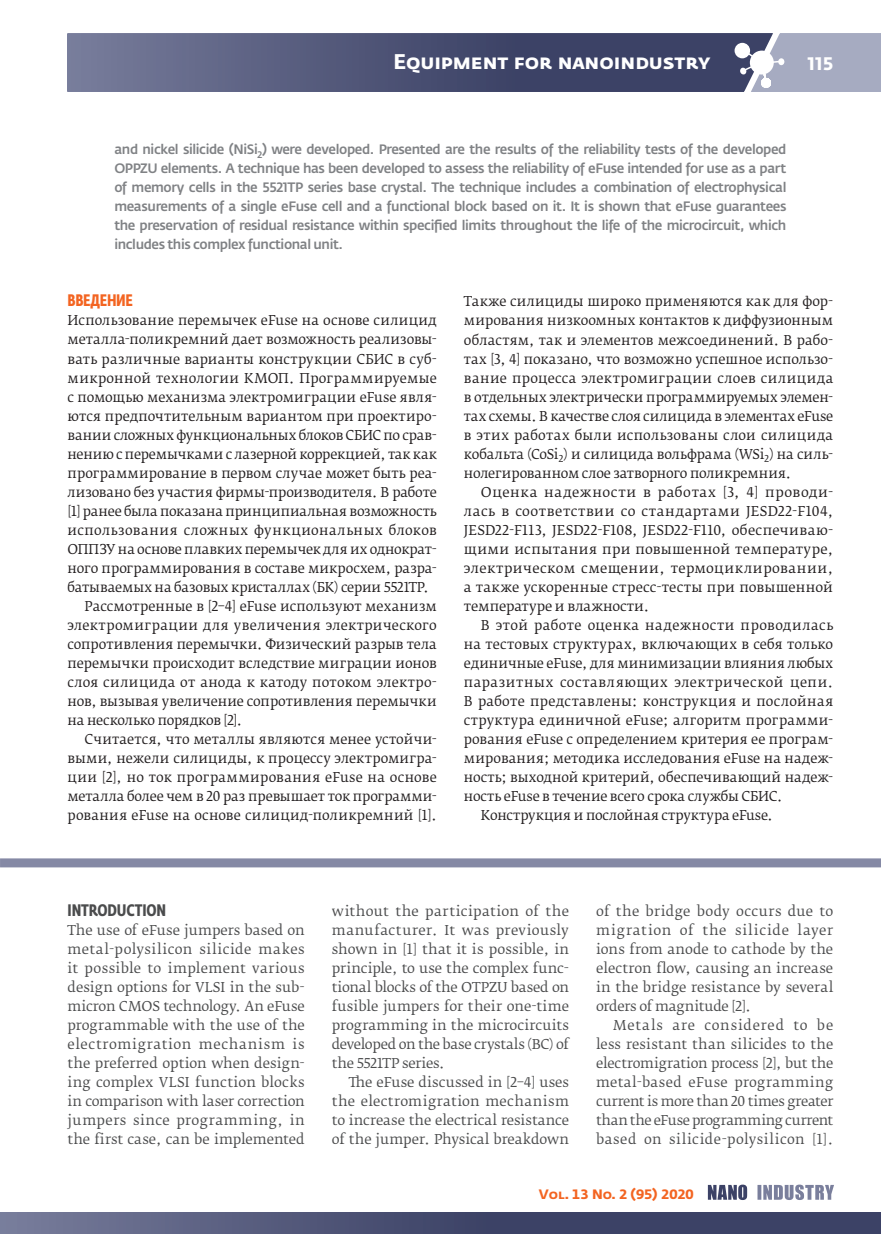
<style>
.page{position:relative;width:881px;height:1234px;background:#fff}
.page>*{position:absolute;margin:0;border:0;box-sizing:border-box;transform-origin:0 0}
.t1{font:700 21px "Fedra Sans Pro";color:#fff}
.t2{font:700 18px "Fedra Sans Alt Pro";color:#fff}
.t3{font:700 16.5px "Fedra Sans Cond Pro";color:#4b4c4d}
.t4{font:700 16.5px "Fedra Sans Cond Pro";color:#f36421}
.t5{font:13.5px/19px "Fedra Serif B Pro";color:#231f20;text-align:justify}
.t6{font:13.5px/19px "Fedra Serif B Pro";color:#4b4c4d;text-align:justify}
.t7{font:500 13.5px/19px "Fedra Sans Pro";letter-spacing:-.03em;color:#808285;text-align:justify}
.t8{font:13.5px "Fedra Serif B Pro";letter-spacing:.02em;color:#231f20}
.t9{font:13.5px "Fedra Serif B Pro";letter-spacing:.025em;color:#231f20}
.t10{font:13.5px "Fedra Serif B Pro";letter-spacing:-.02em;color:#231f20}
.t11{font:13.5px "Fedra Serif B Pro";letter-spacing:.03em;color:#231f20}
.t12{font:13.5px "Fedra Serif B Pro";letter-spacing:.04em;color:#231f20}
.t13{font:13.5px "Fedra Serif B Pro";letter-spacing:.035em;color:#231f20}
.t14{font:700 13.5px "Fedra Sans Alt Pro";color:#f36421}
</style>
<div class="page">
<svg style="left:757px;top:1184px;width:76px;height:15px"></svg>
<svg style="left:707px;top:1184px;width:39px;height:15px"></svg>
<div style="left:0;top:858px;width:880px;height:9px;background:#8589a5"></div>
<div style="left:2px;top:1211px;width:878px;height:22px;background:linear-gradient(to right,#6b7090,#2d3459)"></div>
<hr style="left:0;top:1211px;width:2px;height:22px;background:#787e9c">
<svg style="left:68px;top:33px;width:812px;height:59px;background:#5f6484"></svg>
<h1 class="t1" style="left:393px;top:49px;width:318px">Equipment for nanoindustry</h1>
<h2 class="t2" style="left:794px;top:52px;width:40px">115115</h2>
<p class="t7" style="left:114px;top:140px;width:673px">and nickel silicide (NiSi<sub>2</sub>) were developed. Presented are the results of the reliability tests of the developed OPPZU elements. A technique has been developed to assess the reliability of eFuse intended for use as a part of memory cells in the 5521TP series base crystal. The technique includes a combination of electrophysical measurements of a single eFuse cell and a functional block based on it. It is shown that eFuse guarantees the preservation of residual resistance within specified limits throughout the life of the microcircuit, which includes this complex functional unit.</p>
<p class="t4" style="left:68px;top:290px;width:9px">ВВЕДЕНИЕ</p>
<p class="t5" style="left:68px;top:311px;width:370px">Использование перемычек eFuse на основе силицид</p>
<p class="t5" style="left:68px;top:330px;width:371px">металла-поликремний дает возможность реализовы-</p>
<p class="t5" style="left:68px;top:349px;width:371px">вать различные варианты конструкции СБИС в суб-</p>
<p class="t8" style="left:68px;top:369px;width:370px">микронной технологии КМОП. Программируемые</p>
<p class="t5" style="left:68px;top:387px;width:371px">с помощью механизма электромиграции eFuse явля-</p>
<p class="t5" style="left:68px;top:406px;width:371px">ются предпочтительным вариантом при проектиро-</p>
<p class="t10" style="left:68px;top:426px;width:371px">вании сложных функциональных блоков СБИС по срав-</p>
<p class="t5" style="left:68px;top:444px;width:370px">нению с перемычками с лазерной коррекцией, так как</p>
<p class="t5" style="left:68px;top:463px;width:371px">программирование в первом случае может быть реа-</p>
<p class="t5" style="left:68px;top:482px;width:370px">лизовано без участия фирмы-производителя. В работе</p>
<p class="t5" style="left:68px;top:501px;width:370px">[1] ранее была показана принципиальная возможность</p>
<p class="t11" style="left:68px;top:521px;width:370px">использования сложных функциональных блоков</p>
<p class="t5" style="left:68px;top:539px;width:371px">ОППЗУ на основе плавких перемычек для их однократ-</p>
<p class="t5" style="left:68px;top:558px;width:371px">ного программирования в составе микросхем, разра-</p>
<p class="t5" style="left:68px;top:577px;width:362px">батываемых на базовых кристаллах (БК) серии 5521ТР.</p>
<p class="t5" style="left:85px;top:596px;width:353px">Рассмотренные в [2–4] eFuse используют механизм</p>
<p class="t9" style="left:68px;top:616px;width:370px">электромиграции для увеличения электрического</p>
<p class="t5" style="left:68px;top:634px;width:370px">сопротивления перемычки. Физический разрыв тела</p>
<p class="t5" style="left:68px;top:653px;width:370px">перемычки происходит вследствие миграции ионов</p>
<p class="t8" style="left:68px;top:673px;width:371px">слоя силицида от анода к катоду потоком электро-</p>
<p class="t5" style="left:68px;top:691px;width:370px">нов, вызывая увеличение сопротивления перемычки</p>
<p class="t10" style="left:68px;top:711px;width:176px">на несколько порядков [2].</p>
<p class="t5" style="left:85px;top:729px;width:353px">Считается, что металлы являются менее устойчи-</p>
<p class="t5" style="left:68px;top:748px;width:371px">выми, нежели силициды, к процессу электромигра-</p>
<p class="t8" style="left:68px;top:769px;width:370px">ции [2], но ток программирования eFuse на основе</p>
<p class="t5" style="left:68px;top:786px;width:371px">металла более чем в 20 раз превышает ток программи-</p>
<p class="t5" style="left:68px;top:806px;width:370px">рования eFuse на основе силицид-поликремний [1].</p>
<p class="t5" style="left:464px;top:292px;width:371px">Также силициды широко применяются как для фор&shy;мирования низкоомных контактов к диффузионным областям, так и элементов межсоединений. В рабо&shy;тах [3, 4] показано, что возможно успешное использо&shy;вание процесса электромиграции слоев силицида в отдельных электрически программируемых элемен&shy;тах схемы. В качестве слоя силицида в элементах eFuse в этих работах были использованы слои силицида кобальта (CoSi<sub>2</sub>) и силицида вольфрама (WSi<sub>2</sub>) на силь&shy;нолегированном слое затворного поликремния.</p>
<p class="t5" style="left:464px;top:482px;width:370px;text-indent:17px">Оценка надежности в работах [3, 4] проводи&shy;лась в соответствии со стандартами JESD22-F104, JESD22-F113, JESD22-F108, JESD22-F110, обеспечиваю&shy;щими испытания при повышенной температуре, электрическом смещении, термоциклировании, а также ускоренные стресс-тесты при повышенной температуре и влажности.</p>
<p class="t13" style="left:481px;top:616px;width:353px">В этой работе оценка надежности проводилась</p>
<p class="t5" style="left:463px;top:634px;width:370px">на тестовых структурах, включающих в себя только</p>
<p class="t5" style="left:463px;top:653px;width:370px">единичные eFuse, для минимизации влияния любых</p>
<p class="t12" style="left:463px;top:673px;width:370px">паразитных составляющих электрической цепи.</p>
<p class="t9" style="left:463px;top:692px;width:370px">В работе представлены: конструкция и послойная</p>
<p class="t5" style="left:463px;top:710px;width:371px">структура единичной eFuse; алгоритм программи-</p>
<p class="t5" style="left:463px;top:729px;width:371px">рования eFuse с определением критерия ее програм-</p>
<p class="t5" style="left:463px;top:748px;width:371px">мирования; методика исследования eFuse на надеж-</p>
<p class="t5" style="left:463px;top:767px;width:371px">ность; выходной критерий, обеспечивающий надеж-</p>
<p class="t5" style="left:463px;top:786px;width:320px">ность eFuse в течение всего срока службы СБИС.</p>
<p class="t5" style="left:481px;top:805px;width:293px">Конструкция и послойная структура eFuse.</p>
<p class="t3" style="left:68px;top:899px;width:40px">INTRODUCTION</p>
<p class="t6" style="left:68px;top:920px;width:239px">The use of eFuse jumpers based on metal-polysilicon silicide makes it possible to implement various design options for VLSI in the sub&shy;micron CMOS technology. An eFuse programmable with the use of the electromigration mechanism is the preferred option when design&shy;ing complex VLSI function blocks in comparison with laser correction jumpers since programming, in the first case, can be implemented</p>
<p class="t6" style="left:332px;top:901px;width:239px">without the participation of the manufacturer. It was previously shown in [1] that it is possible, in principle, to use the complex func&shy;tional blocks of the OTPZU based on fusible jumpers for their one-time programming in the microcircuits developed on the base crystals (BC) of the 5521TP series.</p>
<p class="t6" style="left:332px;top:1072px;width:238px;text-indent:17px">The eFuse discussed in [2–4] uses the electromigration mechanism to increase the electrical resistance of the jumper. Physical breakdown</p>
<p class="t6" style="left:596px;top:901px;width:239px">of the bridge body occurs due to migration of the silicide layer ions from anode to cathode by the electron flow, causing an increase in the bridge resistance by several orders of magnitude [2].</p>
<p class="t6" style="left:595px;top:1015px;width:239px;text-indent:17px">Metals are considered to be less resistant than silicides to the electromigration process [2], but the metal-based eFuse programming current is more than 20 times greater than the eFuse programming current based on silicide-polysilicon [1].</p>
<p class="t14" style="left:538px;top:1185px;width:156px">Vol. 13 No. 2 (95) 2020</p>
</div>
